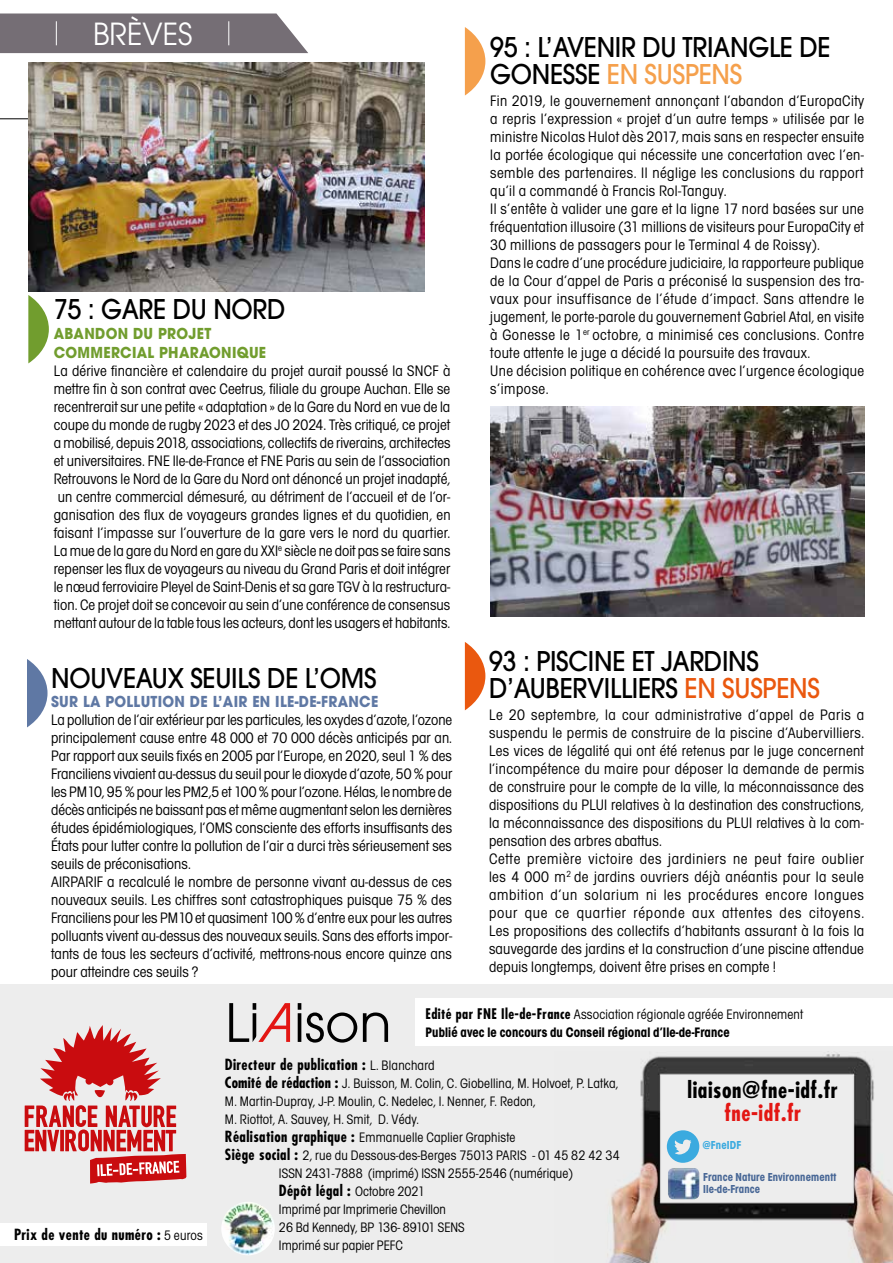
<style>
.page{position:relative;width:893px;height:1263px;background:#fff}
.page>*{position:absolute;margin:0;border:0;box-sizing:border-box;transform-origin:0 0}
.t1{font:52.5px "Avant Garde";color:#000}
.t2{font:30.3px "Avant Garde";color:#fff;scale:.95 1}
.t3{font:500 27px/27px "Avant Garde";letter-spacing:-.01em;color:#000;scale:.93 1}
.t4{font:700 23.55px/29.7px "Avant Garde";letter-spacing:.06em;color:#000;scale:.89 1}
.t5{font:700 condensed 22.35px "Futura";letter-spacing:.025em;color:#000}
.t6{font:700 condensed 22.35px "Futura";letter-spacing:.025em;color:#e31613}
.t7{font:condensed 15.75px/18px "Avant Garde Gothic Itc T";letter-spacing:.015em;color:#000}
.t8{font:700 condensed 15px "Futura";letter-spacing:.025em;color:#000}
.t9{font:700 15px/19.5px "Avant Garde";letter-spacing:.02em;color:#719d2e;scale:.92 1}
.t10{font:700 15px "Avant Garde";letter-spacing:.02em;color:#5f78a4;scale:.92 1}
.t11{font:condensed 14.25px/18px "Avant Garde Gothic Itc T";letter-spacing:.015em;color:#000}
.t12{font:700 condensed 14.25px/18px "Avant Garde Gothic Itc T";letter-spacing:.01em;color:#000}
.t13{font:700 condensed 12px/12px "Avant Garde Gothic Itc T";letter-spacing:.015em;color:#486796}
.t14{font:300 condensed 12px "Futura";letter-spacing:.14em;color:#000}
.t15{font:700 condensed 12px "Avant Garde Gothic Itc T";letter-spacing:.015em;color:#3baadf}
.s1{color:#f5a04c}
.s2{color:#ea580f}
.s3{font-family:"Avant Garde Profi";color:#e31613}
.s4{font-family:"Futura"}
.s5{font-weight:400}
.s6{font-family:"Avant Garde Gothic Itc T";font-weight:400;font-size:14.25px}
.s7{font-family:"Futura";font-weight:700;font-size:15px}
.s8{color:#e31613}
</style>
<div class="page">
<hr style="left:0;top:119px;width:54px;height:1px;background:#000">
<div style="left:0;top:14px;width:308px;height:39px;background:#756e75"></div>
<img style="left:28px;top:62px;width:396px;height:230px">
<svg style="left:28px;top:295px;width:21px;height:68px"></svg>
<svg style="left:465px;top:27px;width:20px;height:69px"></svg>
<svg style="left:465px;top:642px;width:20px;height:68px"></svg>
<svg style="left:27px;top:659px;width:21px;height:68px"></svg>
<div style="left:0;top:984px;width:893px;height:279px;background:#ededed"></div>
<img style="left:607px;top:1053px;width:286px;height:210px">
<div style="left:416px;top:998px;width:477px;height:48px;background:#fff"></div>
<div style="left:0;top:1222px;width:206px;height:23px;background:#fff"></div>
<img style="left:221px;top:1202px;width:54px;height:53px;border-radius:27px">
<svg style="left:25px;top:1025px;width:162px;height:159px"></svg>
<img style="left:668px;top:1168px;width:31px;height:31px">
<svg style="left:667px;top:1130px;width:32px;height:33px"></svg>
<img style="left:491px;top:407px;width:373px;height:210px">
<h2 class="t2" style="left:93px;top:16px;width:106px">BRÈVES</h2>
<h3 class="t3" style="left:54px;top:296px;width:251px">75 : GARE DU NORD</h3>
<p class="t9" style="left:54px;top:323px;width:232px">ABANDON DU PROJET<br>COMMERCIAL PHARAONIQUE</p>
<p class="t7" style="left:54px;top:362px;width:398px;text-align:justify">La dérive financière et calendaire du projet aurait poussé la SNCF à mettre fin à son contrat avec Ceetrus, filiale du groupe Auchan. Elle se recentrerait sur une petite « adaptation » de la Gare du Nord en vue de la coupe du monde de rugby 2023 et des JO 2024. Très critiqué, ce projet a mobilisé, depuis 2018, associations, collectifs de riverains, architectes et universitaires. FNE Ile-de-France et FNE Paris au sein de l’association Retrouvons le Nord de la Gare du Nord ont dénoncé un projet inadapté, un centre commercial démesuré, au détriment de l’accueil et de l’or&shy;ganisation des flux de voyageurs grandes lignes et du quotidien, en faisant l’impasse sur l’ouverture de la gare vers le nord du quartier.<br>La mue de la gare du Nord en gare du XXI<sup>e</sup> siècle ne doit pas se faire sans repenser les flux de voyageurs au niveau du Grand Paris et doit intégrer le nœud ferroviaire Pleyel de Saint-Denis et sa gare TGV à la restructura&shy;tion. Ce projet doit se concevoir au sein d’une conférence de consensus mettant autour de la table tous les acteurs, dont les usagers et habitants.</p>
<h3 class="t3" style="left:51px;top:665px;width:351px">NOUVEAUX SEUILS DE L’OMS</h3>
<p class="t10" style="left:51px;top:692px;width:357px">SUR LA POLLUTION DE L’AIR EN ILE-DE-FRANCE</p>
<p class="t7" style="left:51px;top:711px;width:403px">La pollution de l’air extérieur par les particules, les oxydes d’azote, l’ozone principalement cause entre 48 000 et 70 000 décès anticipés par an.<br>Par rapport aux seuils fixés en 2005 par l’Europe, en 2020, seul 1 % des Franciliens vivaient au-dessus du seuil pour le dioxyde d’azote, 50 % pour les PM10, 95 % pour les PM2,5 et 100 % pour l’ozone. Hélas, le nombre de décès anticipés ne baissant pas et même augmentant selon les dernières études épidémiologiques, l’OMS consciente des efforts insuffisants des États pour lutter contre la pollution de l’air a durci très sérieusement ses seuils de préconisations.<br>AIRPARIF a recalculé le nombre de personne vivant au-dessus de ces nouveaux seuils. Les chiffres sont catastrophiques puisque 75 % des Franciliens pour les PM10 et quasiment 100 % d’entre eux pour les autres polluants vivent au-dessus des nouveaux seuils. Sans des efforts impor&shy;tants de tous les secteurs d’activité, mettrons-nous encore quinze ans pour atteindre ces seuils ?</p>
<h3 class="t3" style="left:490px;top:34px;width:367px">95 : L’AVENIR DU TRIANGLE DE<br>GONESSE <span class="s1">EN SUSPENS</span></h3>
<p class="t7" style="left:490px;top:92px;width:376px">Fin 2019, le gouvernement annonçant l’abandon d’EuropaCity a repris l’expression « projet d’un autre temps » utilisée par le ministre Nicolas Hulot dès 2017, mais sans en respecter ensuite la portée écologique qui nécessite une concertation avec l’en&shy;semble des partenaires. Il néglige les conclusions du rapport qu’il a commandé à Francis Rol-Tanguy.<br>Il s’entête à valider une gare et la ligne 17 nord basées sur une fréquentation illusoire (31 millions de visiteurs pour EuropaCity et 30 millions de passagers pour le Terminal 4 de Roissy).<br>Dans le cadre d’une procédure judiciaire, la rapporteure publique de la Cour d’appel de Paris a préconisé la suspension des tra&shy;vaux pour insuffisance de l’étude d’impact. Sans attendre le jugement, le porte-parole du gouvernement Gabriel Atal, en visite à Gonesse le 1<sup>er</sup> octobre, a minimisé ces conclusions. Contre toute attente le juge a décidé la poursuite des travaux.<br>Une décision politique en cohérence avec l’urgence écologique s’impose.</p>
<h3 class="t3" style="left:489px;top:647px;width:357px">93 : PISCINE ET JARDINS<br>D’AUBERVILLIERS <span class="s2">EN SUSPENS</span></h3>
<p class="t7" style="left:489px;top:706px;width:377px">Le 20 septembre, la cour administrative d’appel de Paris a suspendu le permis de construire de la piscine d’Aubervilliers.<br>Les vices de légalité qui ont été retenus par le juge concernent l’incompétence du maire pour déposer la demande de permis de construire pour le compte de la ville, la méconnaissance des dispositions du PLUI relatives à la destination des constructions, la méconnaissance des dispositions du PLUI relatives à la com&shy;pensation des arbres abattus.<br>Cette première victoire des jardiniers ne peut faire oublier les 4 000 m<sup>2</sup> de jardins ouvriers déjà anéantis pour la seule ambition d’un solarium ni les procédures encore longues pour que ce quartier réponde aux attentes des citoyens.<br>Les propositions des collectifs d’habitants assurant à la fois la sauvegarde des jardins et la construction d’une piscine attendue depuis longtemps, doivent être prises en compte !</p>
<h1 class="t1" style="left:225px;top:992px;width:168px">Li<span class="s3">a</span>ison</h1>
<p class="t12" style="left:426px;top:1005px;width:379px"><span class="s4">Edité par FNE Ile-de-France</span> <span class="s5">Association régionale agréée Environnement<br></span>Publié avec le concours du Conseil régional d’Ile-de-France</p>
<p class="t8" style="left:225px;top:1055px;width:211px">Directeur de publication : <span class="s6">L. Blanchard</span></p>
<p class="t11" style="left:225px;top:1074px;width:395px"><span class="s7">Comité de rédaction :</span> J. Buisson, M. Colin, C. Giobellina, M. Holvoet, P. Latka,</p>
<p class="t11" style="left:225px;top:1092px;width:312px">M. Martin-Dupray, J-P. Moulin, C. Nedelec, I. Nenner, F. Redon,</p>
<p class="t11" style="left:225px;top:1110px;width:196px">M. Riottot, A. Sauvey, H. Smit, D. Védy.</p>
<p class="t11" style="left:225px;top:1128px;width:292px"><span class="s7">Réalisation graphique :</span> Emmanuelle Caplier Graphiste</p>
<p class="t11" style="left:225px;top:1146px;width:396px"><span class="s7">Siège social :</span> 2, rue du Dessous-des-Berges 75013 PARIS - 01 45 82 42 34</p>
<p class="t11" style="left:279px;top:1164px;width:295px">ISSN 2431-7888 (imprimé) ISSN 2555-2546 (numérique)</p>
<p class="t8" style="left:279px;top:1181px;width:147px">Dépôt légal : <span class="s6">Octobre 2021</span></p>
<p class="t11" style="left:279px;top:1200px;width:187px">Imprimé par Imprimerie Chevillon<br>26 Bd Kennedy, BP 136- 89101 SENS<br>Imprimé sur papier PEFC</p>
<h3 class="t4" style="left:205px;top:1081px;width:144px">ASSEMBLÉE<br>GÉNÉRALE</h3>
<p class="t8" style="left:14px;top:1225px;width:190px">Prix de vente du numéro : <span class="s6">5 euros</span></p>
<p class="t14" style="left:38px;top:1227px;width:226px"><span class="s8">#LIAISON 193 -</span> OCTOBRE - NOVEMBRE 2021</p>
<h3 class="t5" style="left:688px;top:1075px;width:152px">liaison@fne-idf.fr</h3>
<h3 class="t6" style="left:724px;top:1098px;width:78px">fne-idf.fr</h3>
<p class="t15" style="left:702px;top:1138px;width:40px">@FneIDF</p>
<p class="t13" style="left:703px;top:1170px;width:135px">France Nature Environnementt<br>Ile-de-France</p>
</div>
